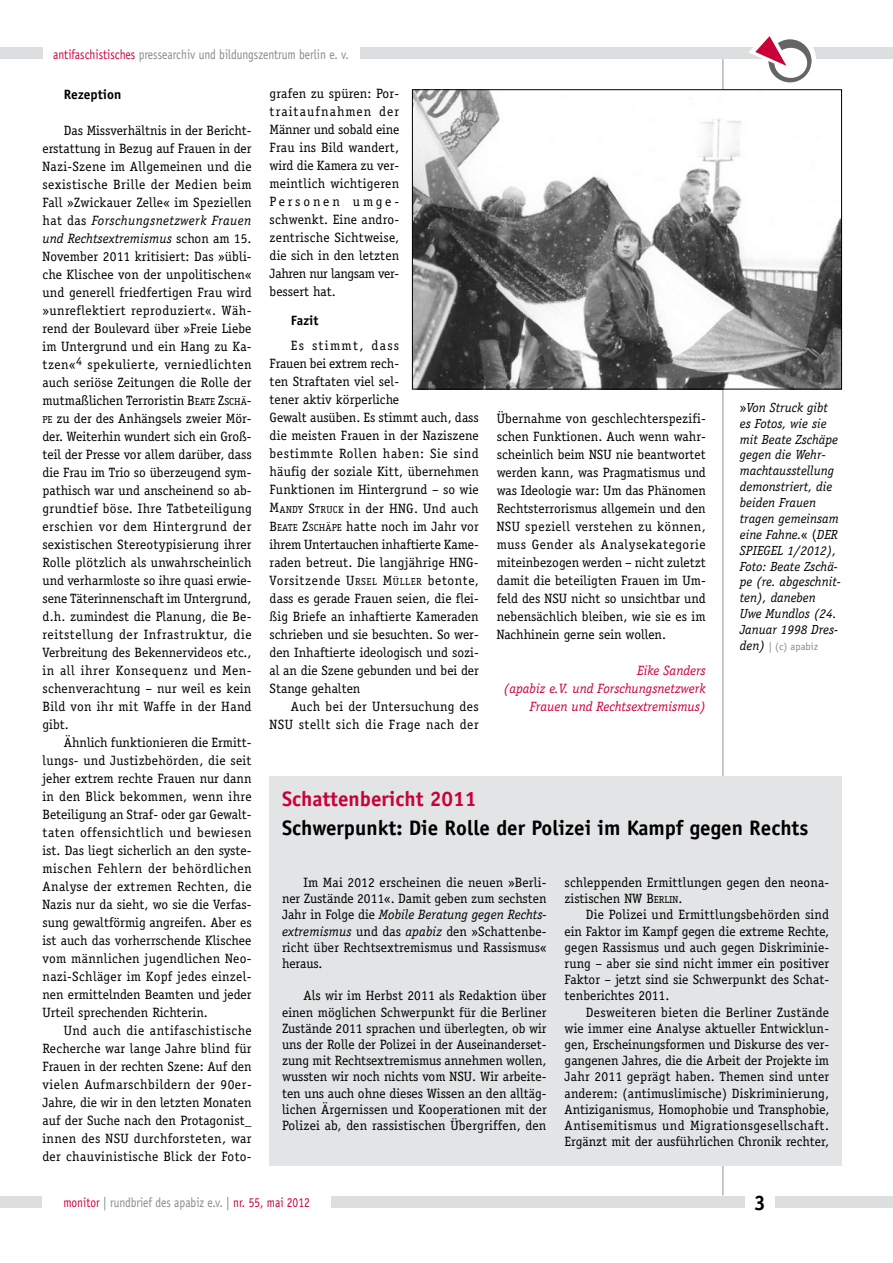
<style>
.page{position:relative;width:893px;height:1263px;background:#fff}
.page>*{position:absolute;margin:0;border:0;box-sizing:border-box;transform-origin:0 0}
.t1{font:700 21px "Officina Sans";color:#000}
.t2{font:700 21px "Officina Sans";color:#ca0039}
.t3{font:13.5px/18px "Officina Serif";letter-spacing:.005em;color:#000;text-align:justify}
.t4{font:13.5px "Officina Sans";color:#87888a;scale:.85 1}
.t5{font:italic 13.5px/18px "Officina Serif";color:#ca0039;text-align:right}
.t6{font:13.5px/18px "Officina Serif";letter-spacing:.03em;color:#000;text-align:right}
.t7{font:700 13.5px "Officina Sans";color:#000}
.t8{font:italic 13.2px/15.9px "Officina Serif";color:#000}
.t9{font:10.5px "Officina Sans";color:#87888a}
.s1{color:#ca0039}
.s2{font-style:italic}
.s3{font-style:inherit}
.s4{font-size:10.2px}
.s5{font-style:normal;font-size:13.5px}
.s6{font-family:"Officina Serif";font-style:italic;font-size:13.2px;color:#000}
</style>
<div class="page">
<div style="left:0;top:1196px;width:893px;height:12px;background:#dddedf"></div>
<div style="left:0;top:47px;width:893px;height:12px;background:#dddedf"></div>
<svg style="left:765px;top:34px;width:51px;height:51px"></svg>
<div style="left:768px;top:39px;width:43px;height:43px;background:#646567;border-radius:50%"></div>
<div style="left:774px;top:48px;width:33px;height:30px;background:#fff;border-radius:50%"></div>
<svg style="left:749px;top:34px;width:48px;height:39px"></svg>
<hr style="left:722px;top:59px;width:1px;height:1136px;background:#9c9d9f">
<div style="left:43px;top:32px;width:316px;height:43px;background:#fff"></div>
<div style="left:745px;top:1185px;width:30px;height:35px;background:#fff"></div>
<div style="left:43px;top:1189px;width:288px;height:26px;background:#fff"></div>
<img style="left:414px;top:91px;width:426px;height:296px">
<div style="left:412px;top:89px;width:430px;height:300px;border:1px solid #000"></div>
<div style="left:269px;top:852px;width:573px;height:313px;background:#e3e4e5"></div>
<div style="left:269px;top:777px;width:573px;height:85px;background:#e3e4e5"></div>
<p class="t4" style="left:53px;top:46px;width:349px"><span class="s1">antifaschistisches</span> pressearchiv und bildungszentrum berlin e. v.</p>
<p class="t7" style="left:64px;top:86px;width:59px">Rezeption</p>
<p class="t3" style="left:43px;top:121px;width:211px;text-indent:21px">Das Missverhältnis in der Bericht&shy;erstattung in Bezug auf Frauen in der Nazi-Szene im Allgemeinen und die sexistische Brille der Medien beim Fall »Zwickauer Zelle« im Speziellen hat das <span class="s2">Forschungsnetzwerk Frauen und Rechtsextremismus</span> schon am 15.<br>November 2011 kritisiert: Das »übli&shy;che Klischee von der unpolitischen« und generell friedfertigen Frau wird »unreflektiert reproduziert«. Wäh&shy;rend der Boulevard über »Freie Liebe im Untergrund und ein Hang zu Ka&shy;tzen«<sup>4</sup> spekulierte, verniedlichten auch seriöse Zeitungen die Rolle der mutmaßlichen Terroristin <span class="s3">B</span><span class="s4">EATE</span> <span class="s3">Z</span><span class="s4">SCHÄ</span><span class="s3">-</span><span class="s4">PE</span> zu der des Anhängsels zweier Mör&shy;der. Weiterhin wundert sich ein Groß&shy;teil der Presse vor allem darüber, dass die Frau im Trio so überzeugend sym&shy;pathisch war und anscheinend so ab&shy;grundtief böse. Ihre Tatbeteiligung erschien vor dem Hintergrund der sexistischen Stereotypisierung ihrer Rolle plötzlich als unwahrscheinlich und verharmloste so ihre quasi erwie&shy;sene Täterinnenschaft im Untergrund, d.h. zumindest die Planung, die Be&shy;reitstellung der Infrastruktur, die Verbreitung des Bekennervideos etc., in all ihrer Konsequenz und Men&shy;schenverachtung – nur weil es kein Bild von ihr mit Waffe in der Hand gibt.</p>
<p class="t3" style="left:43px;top:733px;width:211px;text-indent:21px">Ähnlich funktionieren die Ermitt&shy;lungs- und Justizbehörden, die seit jeher extrem rechte Frauen nur dann in den Blick bekommen, wenn ihre Beteiligung an Straf- oder gar Gewalt&shy;taten offensichtlich und bewiesen ist. Das liegt sicherlich an den syste&shy;mischen Fehlern der behördlichen Analyse der extremen Rechten, die Nazis nur da sieht, wo sie die Verfas&shy;sung gewaltförmig angreifen. Aber es ist auch das vorherrschende Klischee vom männlichen jugendlichen Neo&shy;nazi-Schläger im Kopf jedes einzel&shy;nen ermittelnden Beamten und jeder Urteil sprechenden Richterin.</p>
<p class="t3" style="left:43px;top:1021px;width:211px;text-indent:21px">Und auch die antifaschistische Recherche war lange Jahre blind für Frauen in der rechten Szene: Auf den vielen Aufmarschbildern der 90er-Jahre, die wir in den letzten Monaten auf der Suche nach den Protagonist_ innen des NSU durchforsteten, war der chauvinistische Blick der Foto-</p>
<p class="t3" style="left:270px;top:85px;width:131px">grafen zu spüren: Por&shy;traitaufnahmen der Männer und sobald eine Frau ins Bild wandert, wird die Kamera zu ver&shy;meintlich wichtigeren Personen umge&shy;schwenkt. Eine andro&shy;zentrische Sichtweise, die sich in den letzten Jahren nur langsam ver&shy;bessert hat.</p>
<p class="t7" style="left:291px;top:312px;width:29px">Fazit</p>
<p class="t3" style="left:270px;top:337px;width:211px;text-align:left;text-indent:21px">Es stimmt, dass<br>Frauen bei extrem rech-<br>ten Straftaten viel sel-<br>tener aktiv körperliche<br>Gewalt ausüben. Es stimmt auch, dass die meisten Frauen in der Naziszene bestimmte Rollen haben: Sie sind häufig der soziale Kitt, übernehmen<br>Funktionen im Hintergrund – so wie<br><span class="s3">M</span><span class="s4">ANDY</span> <span class="s3">S</span><span class="s4">TRUCK</span> in der HNG. Und auch<br><span class="s3">B</span><span class="s4">EATE</span> <span class="s3">Z</span><span class="s4">SCHÄPE</span> hatte noch im Jahr vor ihrem Untertauchen inhaftierte Kame&shy;raden betreut. Die langjährige HNG-<br>Vorsitzende <span class="s3">U</span><span class="s4">RSEL</span> <span class="s3">M</span><span class="s4">ÜLLER</span> betonte, dass es gerade Frauen seien, die flei&shy;ßig Briefe an inhaftierte Kameraden schrieben und sie besuchten. So wer&shy;den Inhaftierte ideologisch und sozi&shy;al an die Szene gebunden und bei der<br>Stange gehalten</p>
<p class="t6" style="left:270px;top:697px;width:211px">Auch bei der Untersuchung des<br>NSU stellt sich die Frage nach der</p>
<p class="t3" style="left:497px;top:409px;width:211px">Übernahme von geschlechterspezifi&shy;schen Funktionen. Auch wenn wahr&shy;scheinlich beim NSU nie beantwortet werden kann, was Pragmatismus und was Ideologie war: Um das Phänomen Rechtsterrorismus allgemein und den NSU speziell verstehen zu können, muss Gender als Analysekategorie miteinbezogen werden – nicht zuletzt damit die beteiligten Frauen im Um&shy;feld des NSU nicht so unsichtbar und nebensächlich bleiben, wie sie es im Nachhinein gerne sein wollen.</p>
<p class="t5" style="left:504px;top:661px;width:204px">Eike Sanders<br>(apabiz e.V. und Forschungsnetzwerk<br>Frauen und Rechtsextremismus)</p>
<p class="t8" style="left:740px;top:399px;width:102px"><span class="s5">»</span>Von Struck gibt es Fotos, wie sie mit Beate Zschäpe gegen die Wehr&shy;machtausstellung demonstriert, die beiden Frauen tragen gemeinsam eine Fahne.<span class="s5">« (</span>DER<br>SPIEGEL 1/2012),<br>Foto: Beate Zschä&shy;pe (re. abgeschnit&shy;ten), daneben<br>Uwe Mundlos (24.<br>Januar 1998 Dres-</p>
<p class="t9" style="left:740px;top:640px;width:80px"><span class="s6">den)</span> | (c) apabiz</p>
<h1 class="t2" style="left:282px;top:786px;width:196px">Schattenbericht 2011</h1>
<h1 class="t1" style="left:282px;top:814px;width:528px">Schwerpunkt: Die Rolle der Polizei im Kampf gegen Rechts</h1>
<p class="t3" style="left:282px;top:874px;width:266px;line-height:16.2px;text-indent:21px">Im Mai 2012 erscheinen die neuen »Berli&shy;ner Zustände 2011«. Damit geben zum sechsten Jahr in Folge die <span class="s2">Mobile Beratung gegen Rechts&shy;extremismus</span> und das <span class="s2">apabiz</span> den »Schattenbe&shy;richt über Rechtsextremismus und Rassismus« heraus.</p>
<p class="t3" style="left:282px;top:988px;width:266px;line-height:16.2px;text-indent:21px">Als wir im Herbst 2011 als Redaktion über einen möglichen Schwerpunkt für die Berliner Zustände 2011 sprachen und überlegten, ob wir uns der Rolle der Polizei in der Auseinanderset&shy;zung mit Rechtsextremismus annehmen wollen, wussten wir noch nichts vom NSU. Wir arbeite&shy;ten uns auch ohne dieses Wissen an den alltäg&shy;lichen Ärgernissen und Kooperationen mit der Polizei ab, den rassistischen Übergriffen, den</p>
<p class="t3" style="left:565px;top:874px;width:266px;line-height:16.2px">schleppenden Ermittlungen gegen den neona&shy;zistischen <span class="s3">NW B</span><span class="s4">ERLIN</span>.</p>
<p class="t3" style="left:565px;top:907px;width:266px;line-height:16.2px;text-indent:21px">Die Polizei und Ermittlungsbehörden sind ein Faktor im Kampf gegen die extreme Rechte, gegen Rassismus und auch gegen Diskriminie&shy;rung – aber sie sind nicht immer ein positiver Faktor – jetzt sind sie Schwerpunkt des Schat&shy;tenberichtes 2011.</p>
<p class="t3" style="left:565px;top:1004px;width:266px;line-height:16.2px;text-indent:21px">Desweiteren bieten die Berliner Zustände wie immer eine Analyse aktueller Entwicklun&shy;gen, Erscheinungsformen und Diskurse des ver&shy;gangenen Jahres, die die Arbeit der Projekte im Jahr 2011 geprägt haben. Themen sind unter anderem: (antimuslimische) Diskriminierung, Antiziganismus, Homophobie und Transphobie, Antisemitismus und Migrationsgesellschaft.<br>Ergänzt mit der ausführlichen Chronik rechter,</p>
<p class="t4" style="left:63px;top:1195px;width:291px"><span class="s1">monitor</span> | rundbrief des apabiz e.v. | <span class="s1">nr. 55, mai 2012</span></p>
<h1 class="t1" style="left:754px;top:1190px;width:13px">3</h1>
</div>
